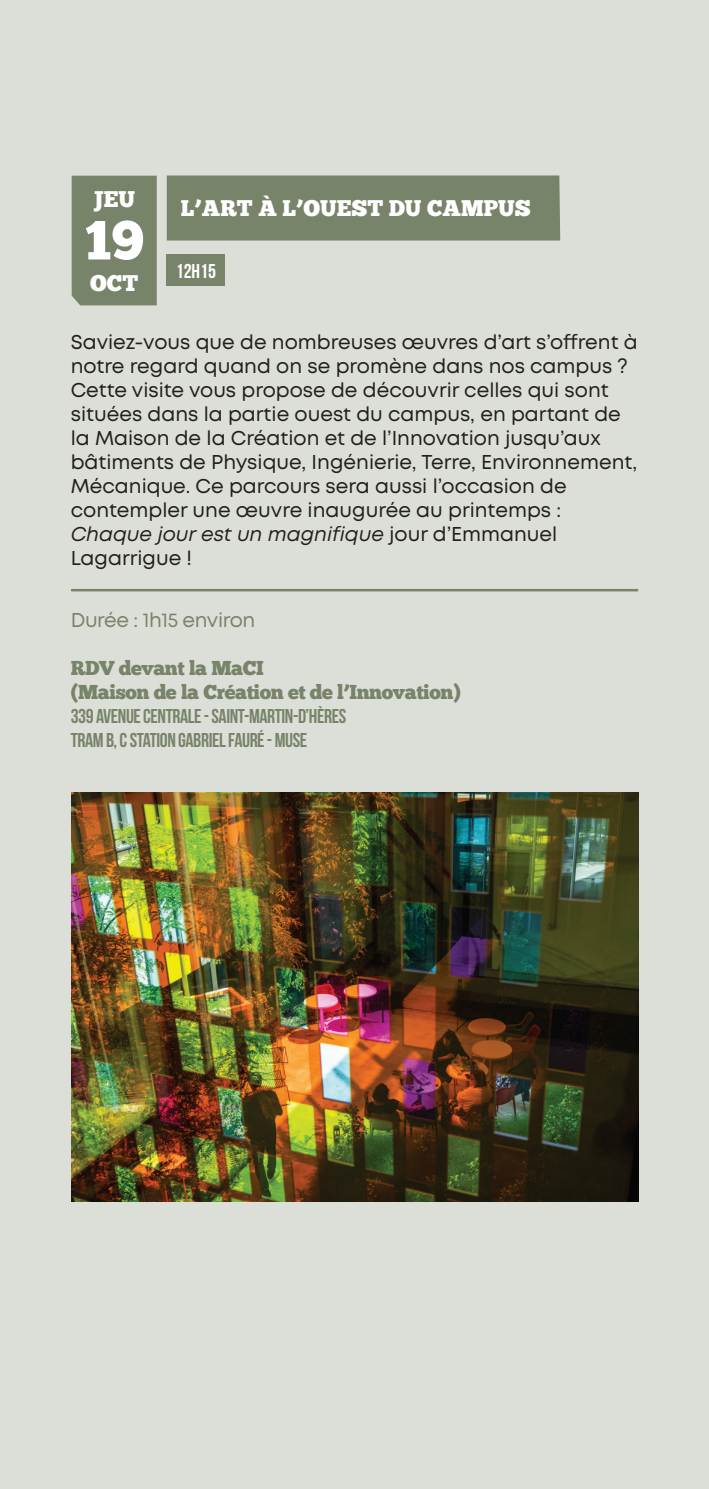
<style>
.page{position:relative;width:709px;height:1489px;background:#fff}
.page>*{position:absolute;margin:0;border:0;box-sizing:border-box;transform-origin:0 0}
.t1{font:55px "Chunk Five Ex";color:#fff}
.t2{font:22.5px "Chunk Five Ex";color:#fff}
.t3{font:20px/24px "Mont";color:#231f20}
.t4{font:20px "Bebas Neue";letter-spacing:-.02em;color:#78846a}
.t5{font:20px/24px "Chunk Five Ex";letter-spacing:-.02em;color:#78846a}
.t6{font:20px "Mont";letter-spacing:-.02em;color:#78846a}
.t7{font:20px "Bebas Neue";color:#fff}
.s1{font-style:italic}
</style>
<div class="page">
<div style="left:0;top:0;width:709px;height:1488px;background:#dcdfd7"></div>
<div style="left:72px;top:176px;width:85px;height:129px;background:#78846a"></div>
<div style="left:166px;top:255px;width:59px;height:31px;background:#78846a"></div>
<div style="left:167px;top:175px;width:393px;height:65px;background:#78846a"></div>
<hr style="left:71px;top:589px;width:567px;height:2px;background:#78846a">
<img style="left:71px;top:792px;width:567px;height:409px">
<p class="t2" style="left:93px;top:182px;width:43px">JEU</p>
<p class="t1" style="left:84px;top:199px;width:61px">19</p>
<p class="t2" style="left:90px;top:266px;width:49px">OCT</p>
<p class="t2" style="left:181px;top:192px;width:351px">L’ART À L’OUEST DU CAMPUS</p>
<p class="t7" style="left:176px;top:260px;width:42px">12H15</p>
<p class="t3" style="left:71px;top:330px;width:568px">Saviez-vous que de nombreuses œuvres d’art s’offrent à notre regard quand on se promène dans nos campus ?<br>Cette visite vous propose de découvrir celles qui sont situées dans la partie ouest du campus, en partant de la Maison de la Création et de l’Innovation jusqu’aux bâtiments de Physique, Ingénierie, Terre, Environnement, Mécanique. Ce parcours sera aussi l’occasion de contempler une œuvre inaugurée au printemps :<br><span class="s1">Chaque jour est un magnifique</span> jour d’Emmanuel Lagarrigue !</p>
<p class="t6" style="left:71px;top:607px;width:186px">Durée : 1h15 environ</p>
<p class="t5" style="left:71px;top:655px;width:391px">RDV devant la MaCI<br>(Maison de la Création et de l’Innovation)</p>
<p class="t4" style="left:71px;top:705px;width:277px">339 AVENUE CENTRALE - SAINT-MARTIN-D’HÈRES</p>
<p class="t4" style="left:71px;top:729px;width:238px">TRAM B, C STATION GABRIEL FAURÉ - MUSE</p>
</div>
